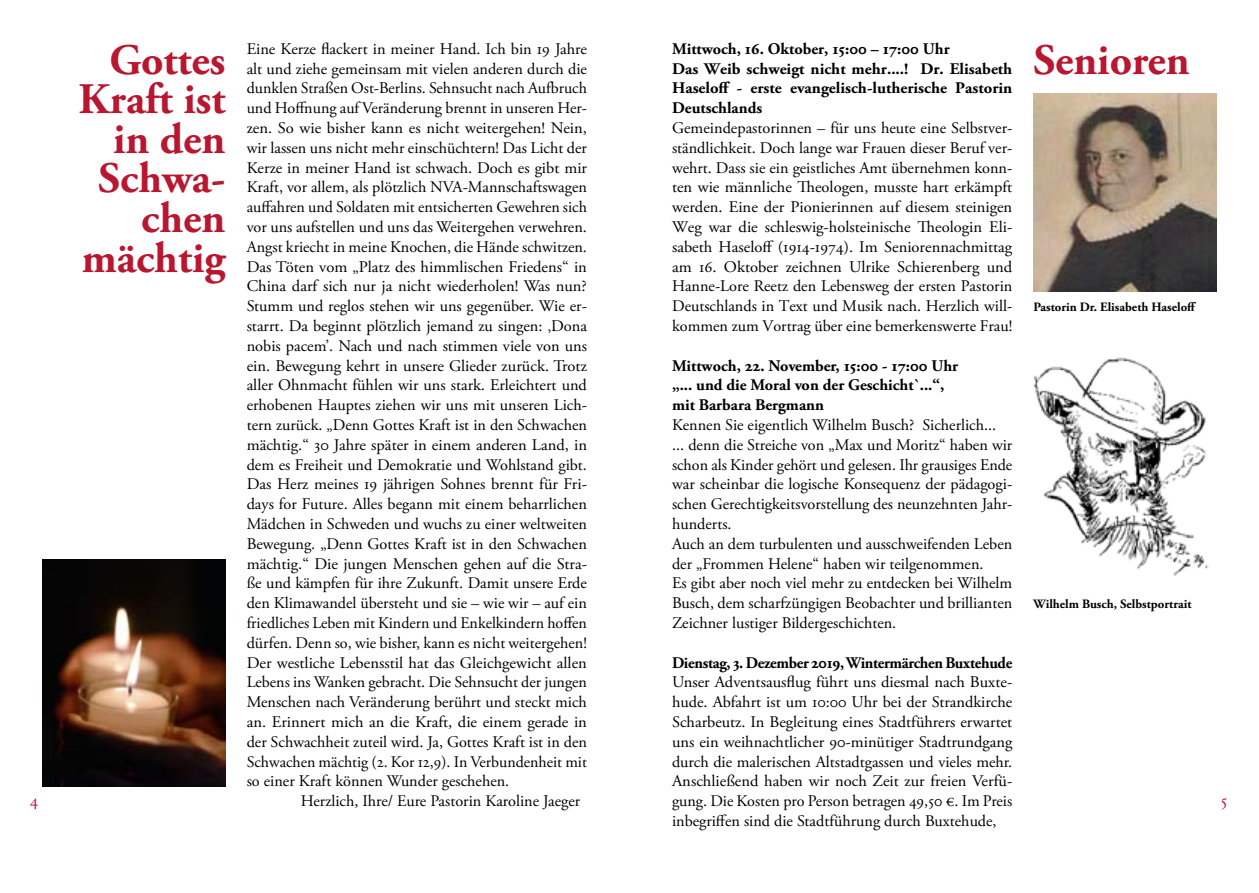
<style>
.page{position:relative;width:1259px;height:893px;background:#fff}
.page>*{position:absolute;margin:0;border:0;box-sizing:border-box;transform-origin:0 0}
.t1{font:700 43.5px/39.6px "Adobe Garamond Pro";color:#b91730;text-align:right}
.t2{font:17.7px "Adobe Garamond Pro";color:#b91730}
.t3{font:16.2px/19.8px "Adobe Garamond Pro";color:#000;text-align:justify}
.t4{font:700 16.2px/19.8px "Adobe Garamond Pro";color:#000}
.t5{font:700 16.2px "Adobe Garamond Pro";letter-spacing:-.02em;color:#000}
.t6{font:700 12.75px "Adobe Garamond Pro";color:#000}
</style>
<div class="page">
<img style="left:1033px;top:93px;width:183px;height:198px">
<img style="left:1033px;top:357px;width:176px;height:219px">
<img style="left:43px;top:560px;width:182px;height:226px">
<p class="t3" style="left:247px;top:39px;width:342px">Eine Kerze flackert in meiner Hand. Ich bin 19 Jahre alt und ziehe gemeinsam mit vielen anderen durch die dunklen Straßen Ost-Berlins. Sehnsucht nach Aufbruch und Hoffnung auf Veränderung brennt in unseren Her&shy;zen. So wie bisher kann es nicht weitergehen! Nein, wir lassen uns nicht mehr einschüchtern! Das Licht der Kerze in meiner Hand ist schwach. Doch es gibt mir Kraft, vor allem, als plötzlich NVA-Mannschaftswagen auffahren und Soldaten mit entsicherten Gewehren sich vor uns aufstellen und uns das Weitergehen verwehren.<br>Angst kriecht in meine Knochen, die Hände schwitzen.<br>Das Töten vom „Platz des himmlischen Friedens“ in China darf sich nur ja nicht wiederholen! Was nun?<br>Stumm und reglos stehen wir uns gegenüber. Wie er&shy;starrt. Da beginnt plötzlich jemand zu singen: ‚Dona nobis pacem’. Nach und nach stimmen viele von uns ein. Bewegung kehrt in unsere Glieder zurück. Trotz aller Ohnmacht fühlen wir uns stark. Erleichtert und erhobenen Hauptes ziehen wir uns mit unseren Lich&shy;tern zurück. „Denn Gottes Kraft ist in den Schwachen mächtig.“ 30 Jahre später in einem anderen Land, in dem es Freiheit und Demokratie und Wohlstand gibt.<br>Das Herz meines 19 jährigen Sohnes brennt für Fri&shy;days for Future. Alles begann mit einem beharrlichen Mädchen in Schweden und wuchs zu einer weltweiten Bewegung. „Denn Gottes Kraft ist in den Schwachen mächtig.“ Die jungen Menschen gehen auf die Stra&shy;ße und kämpfen für ihre Zukunft. Damit unsere Erde den Klimawandel übersteht und sie – wie wir – auf ein friedliches Leben mit Kindern und Enkelkindern hoffen dürfen. Denn so, wie bisher, kann es nicht weitergehen!<br>Der westliche Lebensstil hat das Gleichgewicht allen Lebens ins Wanken gebracht. Die Sehnsucht der jungen Menschen nach Veränderung berührt und steckt mich an. Erinnert mich an die Kraft, die einem gerade in der Schwachheit zuteil wird. Ja, Gottes Kraft ist in den Schwachen mächtig (2. Kor 12,9). In Verbundenheit mit so einer Kraft können Wunder geschehen.</p>
<p class="t3" style="left:301px;top:792px;width:281px">Herzlich, Ihre/ Eure Pastorin Karoline Jaeger</p>
<p class="t4" style="left:672px;top:39px;width:342px">Mittwoch, 16. Oktober, 15:00 – 17:00 Uhr<br>Das Weib schweigt nicht mehr....! Dr. Elisabeth Haseloff - erste evangelisch-lutherische Pastorin Deutschlands</p>
<p class="t3" style="left:672px;top:119px;width:342px">Gemeindepastorinnen – für uns heute eine Selbstver&shy;ständlichkeit. Doch lange war Frauen dieser Beruf ver&shy;wehrt. Dass sie ein geistliches Amt übernehmen konn&shy;ten wie männliche Theologen, musste hart erkämpft werden. Eine der Pionierinnen auf diesem steinigen Weg war die schleswig-holsteinische Theologin Eli&shy;sabeth Haseloff (1914-1974). Im Seniorennachmittag am 16. Oktober zeichnen Ulrike Schierenberg und Hanne-Lore Reetz den Lebensweg der ersten Pastorin Deutschlands in Text und Musik nach. Herzlich will&shy;kommen zum Vortrag über eine bemerkenswerte Frau!</p>
<p class="t4" style="left:672px;top:356px;width:288px">Mittwoch, 22. November, 15:00 - 17:00 Uhr „... und die Moral von der Geschicht`...“, mit Barbara Bergmann</p>
<p class="t3" style="left:672px;top:416px;width:342px;text-align:left">Kennen Sie eigentlich Wilhelm Busch? Sicherlich... ... denn die Streiche von „Max und Moritz“ haben wir schon als Kinder gehört und gelesen. Ihr grausiges Ende war scheinbar die logische Konsequenz der pädagogi&shy;schen Gerechtigkeitsvorstellung des neunzehnten Jahr&shy;hunderts.<br>Auch an dem turbulenten und ausschweifenden Leben der „Frommen Helene“ haben wir teilgenommen.<br>Es gibt aber noch viel mehr zu entdecken bei Wilhelm Busch, dem scharfzüngigen Beobachter und brillianten Zeichner lustiger Bildergeschichten.</p>
<p class="t5" style="left:672px;top:653px;width:342px">Dienstag, 3. Dezember 2019, Wintermärchen Buxtehude</p>
<p class="t3" style="left:672px;top:673px;width:342px">Unser Adventsausflug führt uns diesmal nach Buxte&shy;hude. Abfahrt ist um 10:00 Uhr bei der Strandkirche Scharbeutz. In Begleitung eines Stadtführers erwartet uns ein weihnachtlicher 90-minütiger Stadtrundgang durch die malerischen Altstadtgassen und vieles mehr.<br>Anschließend haben wir noch Zeit zur freien Verfü&shy;gung. Die Kosten pro Person betragen 49,50 €. Im Preis inbegriffen sind die Stadtführung durch Buxtehude,</p>
<h1 class="t1" style="left:78px;top:41px;width:148px">Gottes<br>Kraft ist in den<br>Schwa&shy;chen mächtig</h1>
<h1 class="t1" style="left:1033px;top:41px;width:158px">Senioren</h1>
<p class="t6" style="left:1033px;top:300px;width:164px">Pastorin Dr. Elisabeth Haseloff</p>
<p class="t6" style="left:1033px;top:597px;width:159px">Wilhelm Busch, Selbstportrait</p>
<p class="t2" style="left:30px;top:790px;width:10px">4</p>
<p class="t2" style="left:1220px;top:790px;width:8px">5</p>
</div>
